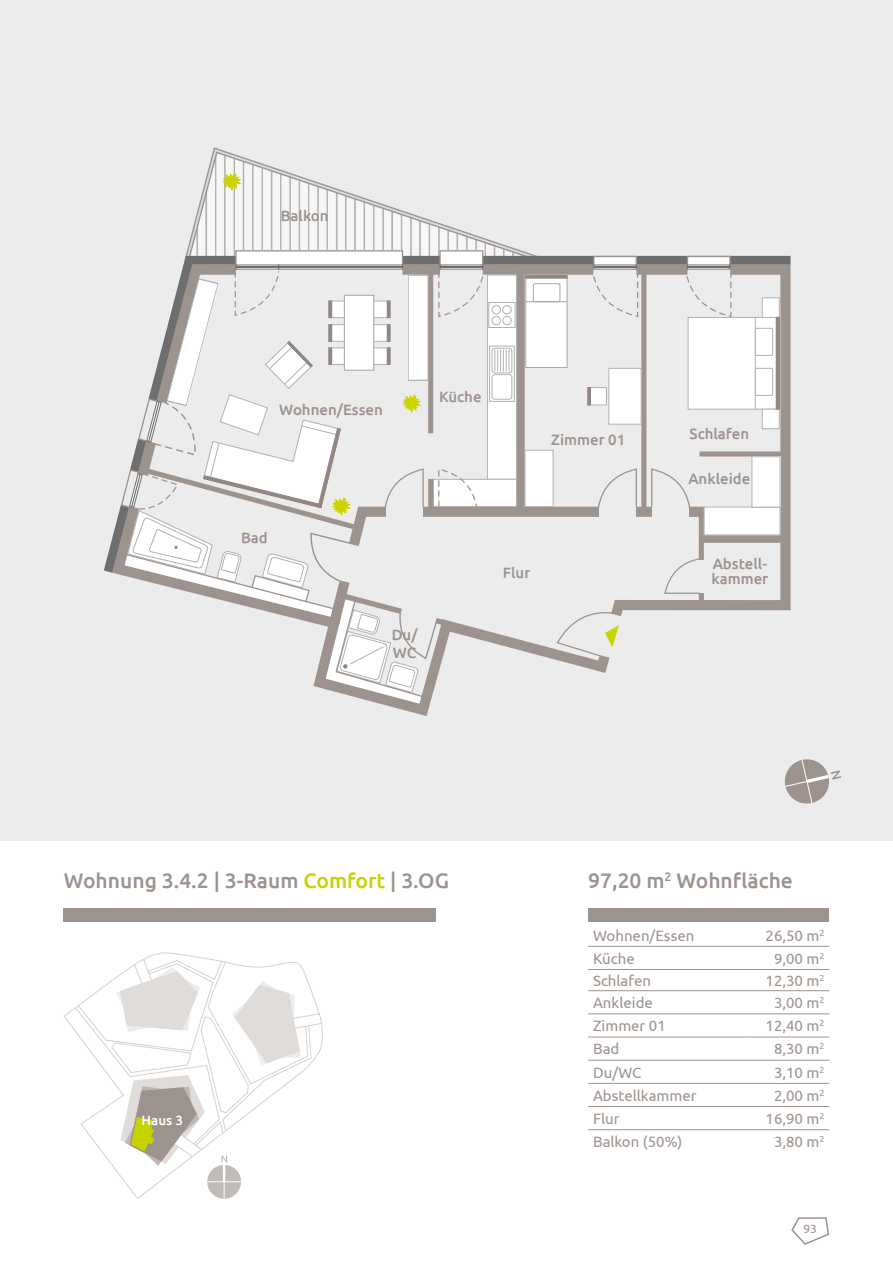
<style>
.page{position:relative;width:893px;height:1263px;background:#fff}
.page>*{position:absolute;margin:0;border:0;box-sizing:border-box;transform-origin:0 0}
.t1{font:500 21px "Ubuntu";color:#9d938e}
.t2{font:15px "Ubuntu";color:#9d938e}
.t3{font:500 15px/18px "Ubuntu";color:#9d938e}
.t4{font:500 13.35px "Ubuntu";color:#fff}
.t5{font:12px "Ubuntu";color:#9d938e}
.s1{color:#c6d300}
</style>
<div class="page">
<div style="left:0;top:0;width:893px;height:841px;background:#ececec"></div>
<div style="left:64px;top:908px;width:372px;height:14px;background:#9d938e"></div>
<div style="left:588px;top:908px;width:241px;height:14px;background:#9d938e"></div>
<div style="left:687px;top:256px;width:43px;height:10px;background:#fff"></div>
<div style="left:687px;top:256px;width:44px;height:11px;border:1px solid #9d938e"></div>
<svg style="left:106px;top:259px;width:685px;height:457px"></svg>
<div style="left:701px;top:535px;width:84px;height:8px;background:#9d938e"></div>
<svg style="left:639px;top:502px;width:75px;height:134px"></svg>
<div style="left:699px;top:451px;width:87px;height:5px;background:#9d938e"></div>
<svg style="left:650px;top:468px;width:73px;height:140px"></svg>
<svg style="left:684px;top:270px;width:48px;height:48px"></svg>
<div style="left:704px;top:507px;width:76px;height:28px;background:#fff"></div>
<div style="left:704px;top:507px;width:76px;height:28px;border:1px solid #b0b2b2"></div>
<div style="left:752px;top:457px;width:28px;height:50px;background:#fff"></div>
<div style="left:752px;top:456px;width:28px;height:51px;border:1px solid #b0b2b2"></div>
<div style="left:688px;top:317px;width:91px;height:92px;background:#fff"></div>
<div style="left:688px;top:317px;width:92px;height:92px;border:1px solid #b0b2b2"></div>
<div style="left:755px;top:328px;width:18px;height:28px;border:1px solid #b0b2b2;border-radius:2px"></div>
<div style="left:755px;top:368px;width:18px;height:28px;border:1px solid #b0b2b2;border-radius:2px"></div>
<hr style="left:755px;top:317px;width:1px;height:92px;background:#b0b2b2">
<div style="left:762px;top:298px;width:17px;height:19px;background:#fff"></div>
<div style="left:762px;top:298px;width:18px;height:20px;border:1px solid #b0b2b2"></div>
<div style="left:762px;top:409px;width:17px;height:20px;background:#fff"></div>
<div style="left:762px;top:409px;width:18px;height:20px;border:1px solid #b0b2b2"></div>
<div style="left:776px;top:317px;width:4px;height:92px;border:1px solid #918681"></div>
<div style="left:641px;top:270px;width:5px;height:239px;background:#9d938e"></div>
<div style="left:608px;top:368px;width:33px;height:56px;border:1px solid #b0b2b2"></div>
<div style="left:687px;top:265px;width:43px;height:5px;border:1px solid #6e6e6e"></div>
<hr style="left:687px;top:266px;width:43px;height:2px;background:#6e6e6e">
<svg style="left:119px;top:147px;width:520px;height:561px"></svg>
<svg style="left:64px;top:952px;width:259px;height:247px"></svg>
<svg style="left:220px;top:975px;width:85px;height:96px"></svg>
<svg style="left:116px;top:967px;width:84px;height:65px"></svg>
<svg style="left:121px;top:1075px;width:84px;height:91px"></svg>
<div style="left:207px;top:1165px;width:34px;height:34px;background:#c2bcb8;border-radius:50%"></div>
<hr style="left:224px;top:1165px;width:1px;height:34px;background:#fff">
<hr style="left:207px;top:1181px;width:34px;height:1px;background:#fff">
<svg style="left:221px;top:1155px;width:6px;height:27px"></svg>
<svg style="left:784px;top:759px;width:57px;height:45px"></svg>
<hr style="left:588px;top:946px;width:161px;height:1px;background:#9d938e">
<hr style="left:749px;top:946px;width:80px;height:1px;background:#9d938e">
<hr style="left:588px;top:969px;width:161px;height:1px;background:#9d938e">
<hr style="left:749px;top:969px;width:80px;height:1px;background:#9d938e">
<hr style="left:588px;top:990px;width:161px;height:1px;background:#9d938e">
<hr style="left:749px;top:990px;width:80px;height:1px;background:#9d938e">
<hr style="left:588px;top:1013px;width:161px;height:1px;background:#9d938e">
<hr style="left:749px;top:1013px;width:80px;height:1px;background:#9d938e">
<hr style="left:588px;top:1037px;width:161px;height:1px;background:#9d938e">
<hr style="left:749px;top:1037px;width:80px;height:1px;background:#9d938e">
<hr style="left:588px;top:1060px;width:161px;height:1px;background:#9d938e">
<hr style="left:749px;top:1060px;width:80px;height:1px;background:#9d938e">
<hr style="left:588px;top:1083px;width:161px;height:1px;background:#9d938e">
<hr style="left:749px;top:1083px;width:80px;height:1px;background:#9d938e">
<hr style="left:588px;top:1106px;width:161px;height:1px;background:#9d938e">
<hr style="left:749px;top:1106px;width:80px;height:1px;background:#9d938e">
<hr style="left:588px;top:1129px;width:161px;height:1px;background:#9d938e">
<hr style="left:749px;top:1129px;width:80px;height:1px;background:#9d938e">
<svg style="left:791px;top:1217px;width:39px;height:28px"></svg>
<p class="t3" style="left:281px;top:206px;width:49px">Balkon</p>
<p class="t3" style="left:279px;top:400px;width:105px">Wohnen/Essen</p>
<p class="t3" style="left:439px;top:387px;width:44px">Küche</p>
<p class="t3" style="left:551px;top:430px;width:76px">Zimmer 01</p>
<p class="t3" style="left:241px;top:528px;width:28px">Bad</p>
<p class="t3" style="left:392px;top:625px;width:27px">Du/<br>WC</p>
<p class="t3" style="left:503px;top:563px;width:29px">Flur</p>
<p class="t3" style="left:690px;top:424px;width:61px">Schlafen</p>
<p class="t3" style="left:688px;top:469px;width:63px">Ankleide</p>
<p class="t3" style="left:711px;top:555px;width:58px;line-height:15px">Abstell&shy;kammer</p>
<h1 class="t1" style="left:64px;top:867px;width:387px">Wohnung 3.4.2 | 3-Raum <span class="s1">Comfort</span> | 3.OG</h1>
<p class="t4" style="left:142px;top:1112px;width:43px">Haus 3</p>
<h1 class="t1" style="left:588px;top:867px;width:206px">97,20 m<sup>2</sup> Wohnfläche</h1>
<p class="t2" style="left:593px;top:926px;width:103px">Wohnen/Essen</p>
<p class="t2" style="left:766px;top:926px;width:60px">26,50 m<sup>2</sup></p>
<p class="t2" style="left:593px;top:949px;width:43px">Küche</p>
<p class="t2" style="left:774px;top:949px;width:52px">9,00 m<sup>2</sup></p>
<p class="t2" style="left:593px;top:971px;width:60px">Schlafen</p>
<p class="t2" style="left:766px;top:971px;width:60px">12,30 m<sup>2</sup></p>
<p class="t2" style="left:593px;top:994px;width:61px">Ankleide</p>
<p class="t2" style="left:774px;top:994px;width:52px">3,00 m<sup>2</sup></p>
<p class="t2" style="left:593px;top:1017px;width:74px">Zimmer 01</p>
<p class="t2" style="left:766px;top:1017px;width:60px">12,40 m<sup>2</sup></p>
<p class="t2" style="left:593px;top:1040px;width:28px">Bad</p>
<p class="t2" style="left:774px;top:1040px;width:52px">8,30 m<sup>2</sup></p>
<p class="t2" style="left:593px;top:1063px;width:50px">Du/WC</p>
<p class="t2" style="left:774px;top:1063px;width:52px">3,10 m<sup>2</sup></p>
<p class="t2" style="left:593px;top:1086px;width:105px">Abstellkammer</p>
<p class="t2" style="left:774px;top:1086px;width:52px">2,00 m<sup>2</sup></p>
<p class="t2" style="left:593px;top:1109px;width:28px">Flur</p>
<p class="t2" style="left:766px;top:1109px;width:60px">16,90 m<sup>2</sup></p>
<p class="t2" style="left:593px;top:1133px;width:91px">Balkon (50%)</p>
<p class="t2" style="left:774px;top:1133px;width:52px">3,80 m<sup>2</sup></p>
<p class="t5" style="left:803px;top:1221px;width:15px">93</p>
</div>
